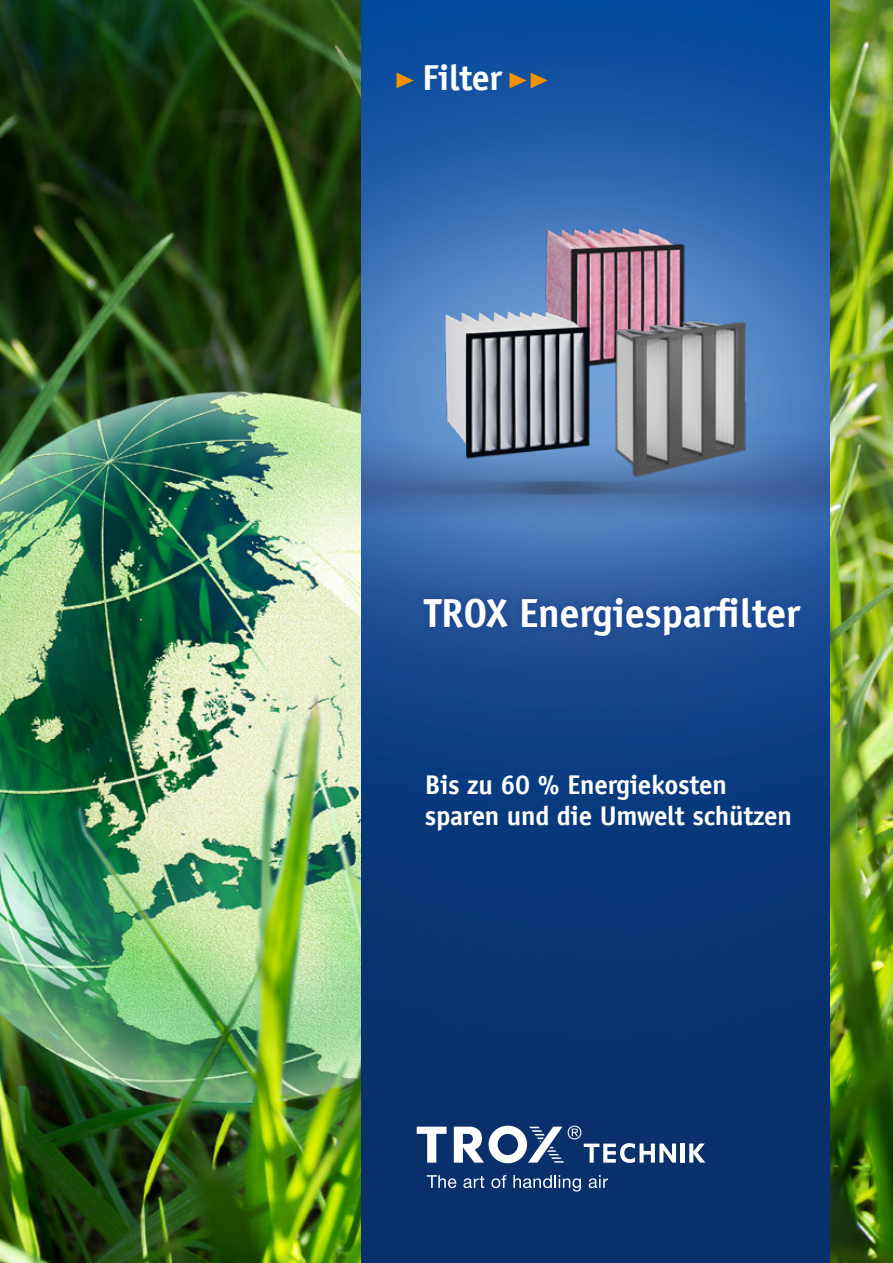
<style>
.page{position:relative;width:893px;height:1263px;background:#fff}
.page>*{position:absolute;margin:0;border:0;box-sizing:border-box;transform-origin:0 0}
.t1{font:700 40.5px "TROX Officina Sans";letter-spacing:-.01em;color:#fff}
.t2{font:700 36px "TROX Officina Sans";letter-spacing:-.015em;color:#fff}
.t3{font:700 27px/31.5px "TROX Officina Sans";letter-spacing:-.01em;color:#fff}
</style>
<div class="page">
<img style="left:0;top:0;width:893px;height:1263px">
<img style="left:361px;top:0;width:468px;height:1263px">
<svg style="left:689px;top:1143px;width:16px;height:19px"></svg>
<div style="left:680px;top:1143px;width:5px;height:19px;background:#fff"></div>
<svg style="left:454px;top:1125px;width:222px;height:38px"></svg>
<svg style="left:417px;top:1127px;width:30px;height:35px"></svg>
<svg style="left:427px;top:1175px;width:29px;height:13px"></svg>
<svg style="left:463px;top:1176px;width:21px;height:12px"></svg>
<svg style="left:491px;top:1175px;width:15px;height:13px"></svg>
<svg style="left:513px;top:1175px;width:68px;height:16px"></svg>
<svg style="left:589px;top:1175px;width:19px;height:13px"></svg>
<svg style="left:396px;top:73px;width:18px;height:15px"></svg>
<svg style="left:510px;top:73px;width:38px;height:15px"></svg>
<div style="left:415px;top:590px;width:394px;height:54px;background:linear-gradient(to right,#235097,#1e4d95)"></div>
<img style="left:540px;top:221px;width:150px;height:153px">
<img style="left:439px;top:304px;width:158px;height:160px">
<img style="left:609px;top:315px;width:142px;height:167px">
<h2 class="t2" style="left:422px;top:55px;width:81px">Filter</h2>
<h1 class="t1" style="left:424px;top:588px;width:378px">TROX Energiesparfilter</h1>
<p class="t3" style="left:425px;top:768px;width:369px">Bis zu 60 % Energiekosten sparen und die Umwelt schützen</p>
</div>
